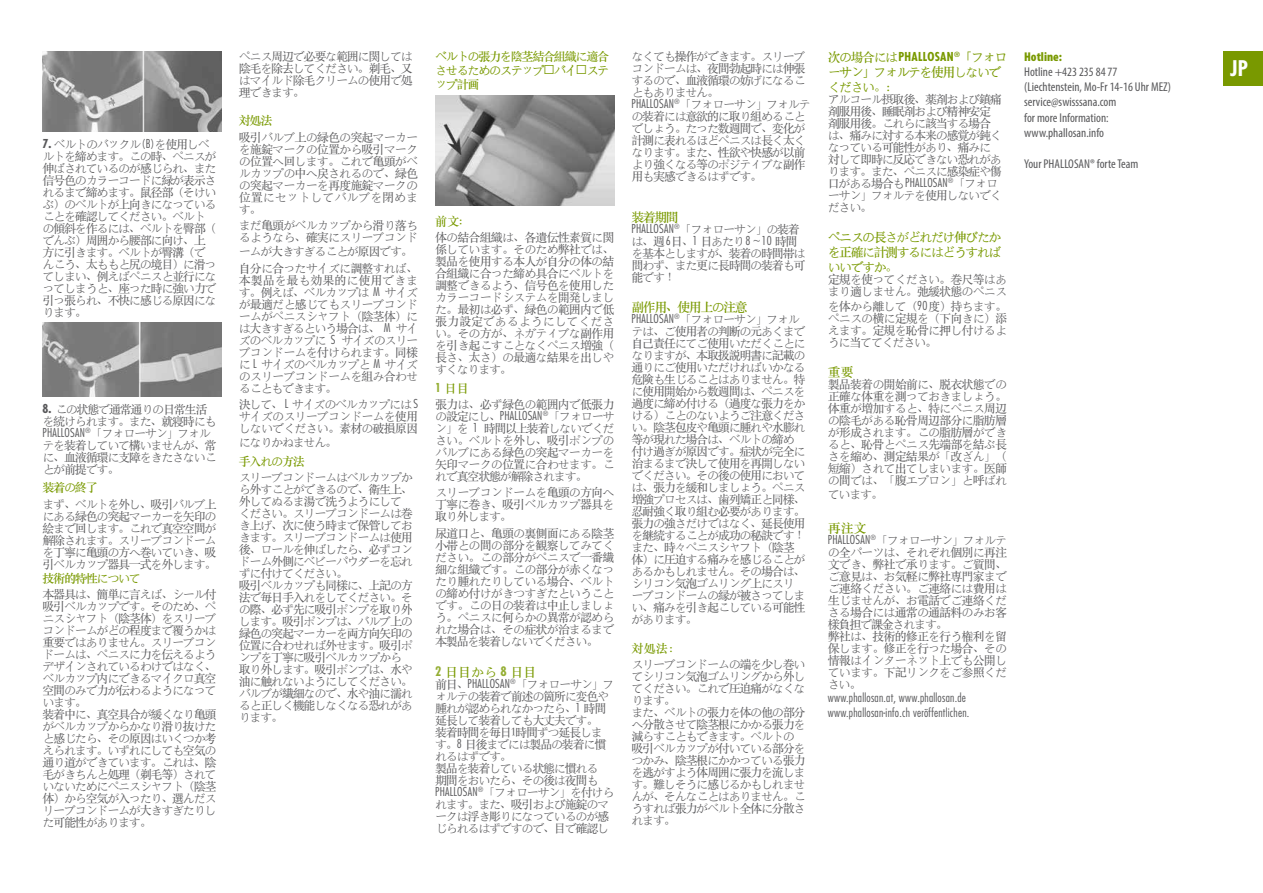
<style>
.page{position:relative;width:1263px;height:893px;background:#fff}
.page>*{position:absolute;margin:0;border:0;box-sizing:border-box;transform-origin:0 0}
.t1{font:700 condensed 21px "Futura";color:#fff}
.t2{font:condensed 12.75px/15.3px "Myriad Pro";color:#58585a}
.t3{font:12.75px/15.3px "ST Songti SC Bold";letter-spacing:-.1em;color:#799900}
.t4{font:900 condensed 12.75px "Myriad Pro";color:#799900}
.t5{font:12px/12px "ST Songti SC Regular";letter-spacing:-.1em;color:#58585a}
.t6{font:12px/12px "ST Songti SC Regular";letter-spacing:-.07em;color:#58585a}
.t7{font:300 condensed 12px/14.4px "Futura";letter-spacing:.02em;color:#58585a}
.t8{font:12px/14.4px "ST Songti SC Bold";letter-spacing:-.1em;color:#799900;text-align:justify}
.s1{font-family:"Futura";font-weight:700;font-stretch:condensed}
.s2{font-family:"Futura";font-weight:300;font-stretch:condensed}
.s3{font-family:"Futura";font-weight:700;font-stretch:condensed;color:#94ae33}
.s4{font-family:"Futura";font-weight:700;font-stretch:condensed;font-size:12px}
</style>
<div class="page">
<div style="left:1224px;top:51px;width:39px;height:34px;background:#799900"></div>
<img style="left:43px;top:51px;width:179px;height:81px">
<img style="left:43px;top:323px;width:179px;height:73px">
<img style="left:435px;top:95px;width:179px;height:111px">
<p class="t5" style="left:43px;top:138px;width:175px"><span class="s1">7.</span> ベルトのバックル <span class="s2">(B)</span>を使用しベルトを締めます。この時、ペニスが伸ばされているのが感じられ、また信号色のカラーコードに緑が表示されるまで締めます。鼠径部（そけいぶ）のベルトが上向きになっていることを確認してください。ベルトの傾斜を作るには、ベルトを臀部（でんぶ）周囲から腰部に向け、上方に引きます。ベルトが臀溝（でんこう、太ももと尻の境目）に滑ってしまい、例えばペニスと並行になってしまうと、座った時に強い力で引っ張られ、不快に感じる原因になります。</p>
<p class="t5" style="left:43px;top:403px;width:176px"><span class="s1">8.</span> この状態で通常通りの日常生活を続けられます。また、就寝時にも<br><span class="s2">PHALLOSAN</span><sup>®</sup>「フォローサン」フォルテを装着していて構いませんが、常に、血液循環に支障をきたさないことが前提です。</p>
<p class="t8" style="left:43px;top:480px;width:57px">装着の終了</p>
<p class="t5" style="left:43px;top:497px;width:175px;text-align:justify">まず、ベルトを外し、吸引バルブ上にある緑色の突起マーカーを矢印の絵まで回します。これで真空空間が解除されます。スリーブコンドームを丁寧に亀頭の方へ巻いていき、吸引ベルカップ器具一式を外します。</p>
<p class="t8" style="left:43px;top:571px;width:100px">技術的特性について</p>
<p class="t5" style="left:43px;top:588px;width:175px">本器具は、簡単に言えば、シール付吸引ベルカップです。そのため、ペニスシャフト（陰茎体）をスリーブコンドームがどの程度まで覆うかは重要ではありません。スリーブコンドームは、ペニスに力を伝えるようデザインされているわけではなく、ベルカップ内にできるマイクロ真空空間のみで力が伝わるようになっています。<br>装着中に、真空具合が緩くなり亀頭がベルカップからかなり滑り抜けたと感じたら、その原因はいくつか考えられます。いずれにしても空気の通り道ができています。これは、陰毛がきちんと処理（剃毛等）されていないためにペニスシャフト（陰茎体）から空気が入ったり、選んだスリーブコンドームが大きすぎたりした可能性があります。</p>
<p class="t5" style="left:239px;top:50px;width:175px;text-align:justify">ペニス周辺で必要な範囲に関しては陰毛を除去してください。剃毛、又はマイルド除毛クリームの使用で処理できます。</p>
<p class="t8" style="left:239px;top:113px;width:35px">対処法</p>
<p class="t5" style="left:239px;top:131px;width:181px;text-align:justify">吸引バルブ上の緑色の突起マーカーを施錠マークの位置から吸引マークの位置へ回します。これで亀頭がベルカップの中へ戻されるので、緑色の突起マーカーを再度施錠マークの位置にセットしてバルブを閉めます。</p>
<p class="t6" style="left:239px;top:219px;width:181px">まだ亀頭がベルカップから滑り落ちるようなら、確実にスリーブコンド</p>
<p class="t5" style="left:239px;top:243px;width:181px;line-height:16.2px">ームが大きすぎることが原因です。自分に合ったサイズに調整すれば、</p>
<p class="t5" style="left:239px;top:273px;width:181px;text-align:justify">本製品を最も効果的に使用できます。例えば、ベルカップは <span class="s2">M</span> サイズが最適だと感じてもスリーブコンドームがペニスシャフト（陰茎体）には大きすぎるという場合は、 <span class="s2">M</span> サイズのベルカップに <span class="s2">S</span> サイズのスリーブコンドームを付けられます。同様に <span class="s2">L</span> サイズのベルカップと <span class="s2">M</span> サイズのスリーブコンドームを組み合わせることもできます。</p>
<p class="t5" style="left:239px;top:398px;width:181px;text-align:justify">決して、 <span class="s2">L</span> サイズのベルカップには <span class="s2">S</span>サイズのスリーブコンドームを使用しないでください。素材の破損原因</p>
<p class="t5" style="left:239px;top:436px;width:100px">になりかねません。</p>
<p class="t8" style="left:239px;top:454px;width:67px">手入れの方法</p>
<p class="t5" style="left:239px;top:471px;width:175px">スリーブコンドームはベルカップから外すことができるので、衛生上、外してぬるま湯で洗うようにしてください。スリーブコンドームは巻き上げ、次に使う時まで保管しておきます。スリーブコンドームは使用後、ロールを伸ばしたら、必ずコンドーム外側にベビーパウダーを忘れずに付けてください。<br>吸引ベルカップも同様に、上記の方法で毎日手入れをしてください。その際、必ず先に吸引ポンプを取り外します。吸引ポンプは、バルブ上の緑色の突起マーカーを両方向矢印の位置に合わせれば外せます。吸引ポンプを丁寧に吸引ベルカップから取り外します。吸引ポンプは、水や油に触れないようにしてください。バルブが繊細なので、水や油に濡れると正しく機能しなくなる恐れがあります。</p>
<p class="t8" style="left:435px;top:49px;width:175px">ベルトの張力を陰茎結合組織に適合させるためのステップ・バイ・ステップ計画</p>
<p class="t8" style="left:435px;top:214px;width:29px">前文:</p>
<p class="t5" style="left:435px;top:231px;width:181px;text-align:justify">体の結合組織は、各遺伝性素質に関係しています。そのため弊社では、製品を使用する本人が自分の体の結合組織に合った締め具合にベルトを調整できるよう、信号色を使用したカラーコードシステムを開発しました。最初は必ず、緑色の範囲内で低張力設定であるようにしてください。その方が、ネガティブな副作用を引き起こすことなくペニス増強（長さ、太さ）の最適な結果を出しやすくなります。</p>
<p class="t8" style="left:435px;top:381px;width:35px"><span class="s3">1</span> 日目</p>
<p class="t5" style="left:435px;top:398px;width:181px;text-align:justify">張力は、必ず緑色の範囲内で低張力の設定にし、<span class="s2">PHALLOSAN</span><sup>®</sup>「フォローサン」を <span class="s2">1</span> 時間以上装着しないでください。ベルトを外し、吸引ポンプのバルブにある緑色の突起マーカーを矢印マークの位置に合わせます。これで真空状態が解除されます。</p>
<p class="t5" style="left:435px;top:486px;width:181px;text-align:justify">スリーブコンドームを亀頭の方向へ丁寧に巻き、吸引ベルカップ器具を取り外します。</p>
<p class="t5" style="left:435px;top:527px;width:181px;text-align:justify">尿道口と、亀頭の裏側面にある陰茎小帯との間の部分を観察してみてください。この部分がペニスで一番繊細な組織です。この部分が赤くなったり腫れたりしている場合、ベルトの締め付けがきつすぎたということです。この日の装着は中止しましょう。ペニスに何らかの異常が認められた場合は、その症状が治まるまで本製品を装着しないでください。</p>
<p class="t3" style="left:435px;top:665px;width:102px"><span class="s3">2</span> 日目から <span class="s3">8</span> 日目</p>
<p class="t5" style="left:435px;top:678px;width:181px">前日、<span class="s2">PHALLOSAN</span><sup>®</sup>「フォローサン」フォルテの装着で前述の箇所に変色や腫れが認められなかったら、<span class="s2">1</span> 時間延長して装着しても大丈夫です。<br>装着時間を毎日1時間ずつ延長します。<span class="s2">8</span> 日後までには製品の装着に慣れるはずです。<br>製品を装着している状態に慣れる<br>期間をおいたら、その後は夜間も<br><span class="s2">PHALLOSAN</span><sup>®</sup>「フォローサン」を付けられます。また、吸引および施錠のマークは浮き彫りになっているのが感じられるはずですので、目で確認し</p>
<p class="t5" style="left:631px;top:50px;width:181px">なくても操作ができます。スリーブコンドームは、夜間勃起時には伸張するので、血液循環の妨げになることもありません。<br><span class="s2">PHALLOSAN</span><sup>®</sup>「フォローサン」フォルテの装着には意欲的に取り組めることでしょう。たった数週間で、変化が計測に表れるほどペニスは長く太くなります。また、性欲や快感が以前より強くなる等のポジティブな副作用も実感できるはずです。</p>
<p class="t3" style="left:631px;top:210px;width:49px">装着期間</p>
<p class="t5" style="left:631px;top:223px;width:175px"><span class="s2">PHALLOSAN</span><sup>®</sup>「フォローサン」の装着は、週 <span class="s2">6</span>日、<span class="s2">1</span> 日あたり <span class="s2">8</span>～<span class="s2">10</span> 時間を基本としますが、装着の時間帯は問わず、また更に長時間の装着も可能です！</p>
<p class="t3" style="left:631px;top:299px;width:118px">副作用、使用上の注意</p>
<p class="t5" style="left:631px;top:313px;width:175px"><span class="s2">PHALLOSAN</span><sup>®</sup>「フォローサン」フォルテは、ご使用者の判断の元あくまで自己責任にてご使用いただくことになりますが、本取扱説明書に記載の通りにご使用いただければいかなる危険も生じることはありません。特に使用開始から数週間は、ペニスを過度に締め付ける（過度な張力をかける）ことのないようご注意ください。陰茎包皮や亀頭に腫れや水膨れ等が現れた場合は、ベルトの締め付け過ぎが原因です。症状が完全に治まるまで決して使用を再開しないでください。その後の使用においては、張力を緩和しましょう。ペニス増強プロセスは、歯列矯正と同様、忍耐強く取り組む必要があります。張力の強さだけではなく、延長使用を継続することが成功の秘訣です！また、時々ペニスシャフト（陰茎体）に圧迫する痛みを感じることがあるかもしれません。その場合は、シリコン気泡ゴムリング上にスリーブコンドームの縁が被さってしまい、痛みを引き起こしている可能性があります。</p>
<p class="t8" style="left:631px;top:641px;width:50px">対処法：</p>
<p class="t5" style="left:631px;top:658px;width:175px">スリーブコンドームの端を少し巻いてシリコン気泡ゴムリングから外してください。これで圧迫痛がなくなります。<br>また、ベルトの張力を体の他の部分へ分散させて陰茎根にかかる張力を減らすこともできます。ベルトの吸引ベルカップが付いている部分をつかみ、陰茎根にかかっている張力を逃がすよう体周囲に張力を流します。難しそうに感じるかもしれませんが、そんなことはありません。こうすれば張力がベルト全体に分散されます。</p>
<p class="t3" style="left:828px;top:49px;width:181px">次の場合には <span class="s4">PHALLOSAN</span><sup>®</sup>「フォローサン」フォルテを使用しないでください。：</p>
<p class="t5" style="left:828px;top:93px;width:175px">アルコール摂取後、薬剤および鎮痛剤服用後、睡眠剤および精神安定剤服用後。これらに該当する場合は、痛みに対する本来の感覚が鈍くなっている可能性があり、痛みに対して即時に反応できない恐れがあります。また、ペニスに感染症や傷口がある場合も <span class="s2">PHALLOSAN</span><sup>®</sup>「フォローサン」フォルテを使用しないでください。</p>
<p class="t3" style="left:828px;top:229px;width:175px;text-align:justify">ペニスの長さがどれだけ伸びたかを正確に計測するにはどうすればいいですか。</p>
<p class="t6" style="left:828px;top:273px;width:181px">定規を使ってください。巻尺等はあまり適しません。弛緩状態のペニス</p>
<p class="t5" style="left:828px;top:300px;width:181px;text-align:justify">を体から離して（<span class="s2">90</span>度）持ちます。ペニスの横に定規を（下向きに）添えます。定規を恥骨に押し付けるように当ててください。</p>
<p class="t3" style="left:828px;top:364px;width:27px">重要</p>
<p class="t5" style="left:828px;top:377px;width:181px;text-align:justify">製品装着の開始前に、脱衣状態での正確な体重を測っておきましょう。体重が増加すると、特にペニス周辺の陰毛がある恥骨周辺部分に脂肪層が形成されます。この脂肪層ができると、恥骨とペニス先端部を結ぶ長さを縮め、測定結果が「改ざん」（短縮）されて出てしまいます。医師の間では、「腹エプロン」と呼ばれ</p>
<p class="t5" style="left:828px;top:488px;width:57px">ています。</p>
<p class="t3" style="left:828px;top:520px;width:40px">再注文</p>
<p class="t6" style="left:828px;top:534px;width:181px"><span class="s2">PHALLOSAN</span><sup>®</sup>「フォローサン」フォルテの全パーツは、それぞれ個別に再注文でき、弊社で承ります。ご質問、ご意見は、お気軽に弊社専門家までご連絡ください。ご連絡には費用は生じませんが、お電話でご連絡くださる場合には通常の通話料のみお客様負担で課金されます。<br>弊社は、技術的修正を行う権利を留保します。修正を行った場合、その情報はインターネット上でも公開しています。下記リンクをご参照ください。</p>
<p class="t7" style="left:828px;top:690px;width:143px">www.phallosan.at, www.phallosan.de www.phallosan-info.ch veröffentlichen.</p>
<p class="t4" style="left:1024px;top:49px;width:39px">Hotline:</p>
<p class="t2" style="left:1024px;top:64px;width:148px">Hotline +423 235 84 77 (Liechtenstein, Mo-Fr 14-16 Uhr MEZ) service@swisssana.com<br>for more Information: www.phallosan.info</p>
<p class="t2" style="left:1024px;top:156px;width:116px">Your PHALLOSAN® forte Team</p>
<h1 class="t1" style="left:1230px;top:55px;width:20px">JP</h1>
</div>
